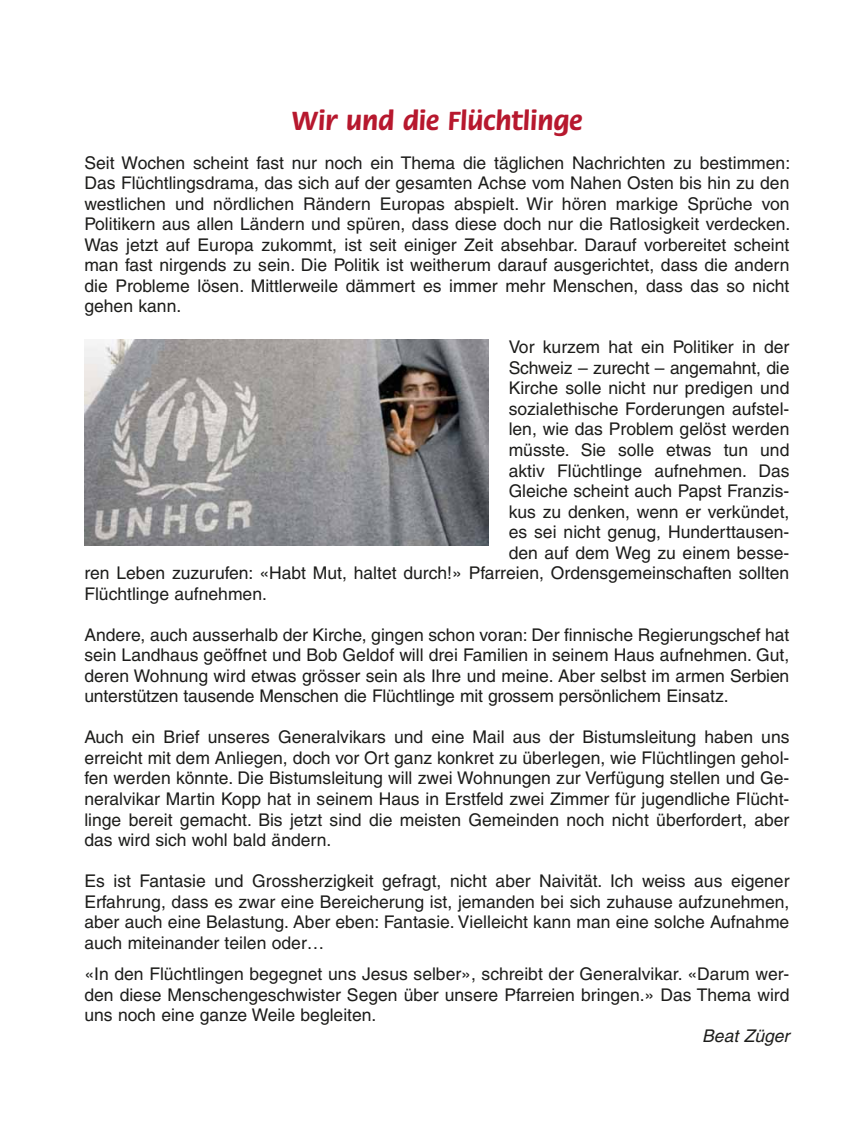
<style>
.page{position:relative;width:854px;height:1146px;background:#fff}
.page>*{position:absolute;margin:0;border:0;box-sizing:border-box;transform-origin:0 0}
.t1{font:700 28px "Flora";color:#b7182e}
.t2{font:17.5px/20.5px "Helvetica";color:#1d1d1b;text-align:justify}
.t3{font:italic 17.5px "Helvetica";color:#1d1d1b}
</style>
<div class="page">
<img style="left:84px;top:339px;width:404px;height:207px">
<h1 class="t1" style="left:291px;top:106px;width:293px">Wir und die Flüchtlinge</h1>
<p class="t2" style="left:84px;top:152px;width:707px">Seit Wochen scheint fast nur noch ein Thema die täglichen Nachrichten zu bestimmen:<br>Das Flüchtlingsdrama, das sich auf der gesamten Achse vom Nahen Osten bis hin zu den westlichen und nördlichen Rändern Europas abspielt. Wir hören markige Sprüche von Politikern aus allen Ländern und spüren, dass diese doch nur die Ratlosigkeit verdecken.<br>Was jetzt auf Europa zukommt, ist seit einiger Zeit absehbar. Darauf vorbereitet scheint man fast nirgends zu sein. Die Politik ist weitherum darauf ausgerichtet, dass die andern die Probleme lösen. Mittlerweile dämmert es immer mehr Menschen, dass das so nicht gehen kann.</p>
<p class="t2" style="left:508px;top:337px;width:282px">Vor kurzem hat ein Politiker in der</p>
<p class="t2" style="left:508px;top:357px;width:282px">Schweiz – zurecht – angemahnt, die</p>
<p class="t2" style="left:508px;top:378px;width:282px">Kirche solle nicht nur predigen und</p>
<p class="t2" style="left:508px;top:398px;width:282px">sozialethische Forderungen aufstel-</p>
<p class="t2" style="left:508px;top:419px;width:282px">len, wie das Problem gelöst werden</p>
<p class="t2" style="left:508px;top:440px;width:282px">müsste. Sie solle etwas tun und</p>
<p class="t2" style="left:508px;top:460px;width:282px">aktiv Flüchtlinge aufnehmen. Das</p>
<p class="t2" style="left:508px;top:481px;width:282px">Gleiche scheint auch Papst Franzis-</p>
<p class="t2" style="left:508px;top:501px;width:282px">kus zu denken, wenn er verkündet,</p>
<p class="t2" style="left:508px;top:522px;width:282px">es sei nicht genug, Hunderttausen-</p>
<p class="t2" style="left:508px;top:542px;width:282px">den auf dem Weg zu einem besse-</p>
<p class="t2" style="left:84px;top:563px;width:706px">ren Leben zuzurufen: «Habt Mut, haltet durch!» Pfarreien, Ordensgemeinschaften sollten</p>
<p class="t2" style="left:84px;top:583px;width:184px">Flüchtlinge aufnehmen.</p>
<p class="t2" style="left:84px;top:624px;width:706px">Andere, auch ausserhalb der Kirche, gingen schon voran: Der finnische Regierungschef hat sein Landhaus geöffnet und Bob Geldof will drei Familien in seinem Haus aufnehmen. Gut, deren Wohnung wird etwas grösser sein als Ihre und meine. Aber selbst im armen Serbien unterstützen tausende Menschen die Flüchtlinge mit grossem persönlichem Einsatz.</p>
<p class="t2" style="left:84px;top:727px;width:706px">Auch ein Brief unseres Generalvikars und eine Mail aus der Bistumsleitung haben uns erreicht mit dem Anliegen, doch vor Ort ganz konkret zu überlegen, wie Flüchtlingen gehol&shy;fen werden könnte. Die Bistumsleitung will zwei Wohnungen zur Verfügung stellen und Ge&shy;neralvikar Martin Kopp hat in seinem Haus in Erstfeld zwei Zimmer für jugendliche Flücht&shy;linge bereit gemacht. Bis jetzt sind die meisten Gemeinden noch nicht überfordert, aber das wird sich wohl bald ändern.</p>
<p class="t2" style="left:84px;top:871px;width:706px">Es ist Fantasie und Grossherzigkeit gefragt, nicht aber Naivität. Ich weiss aus eigener Erfahrung, dass es zwar eine Bereicherung ist, jemanden bei sich zuhause aufzunehmen, aber auch eine Belastung. Aber eben: Fantasie. Vielleicht kann man eine solche Aufnahme auch miteinander teilen oder…</p>
<p class="t2" style="left:84px;top:964px;width:706px">«In den Flüchtlingen begegnet uns Jesus selber», schreibt der Generalvikar. «Darum wer&shy;den diese Menschengeschwister Segen über unsere Pfarreien bringen.» Das Thema wird uns noch eine ganze Weile begleiten.</p>
<p class="t3" style="left:702px;top:1025px;width:89px">Beat Züger</p>
</div>
